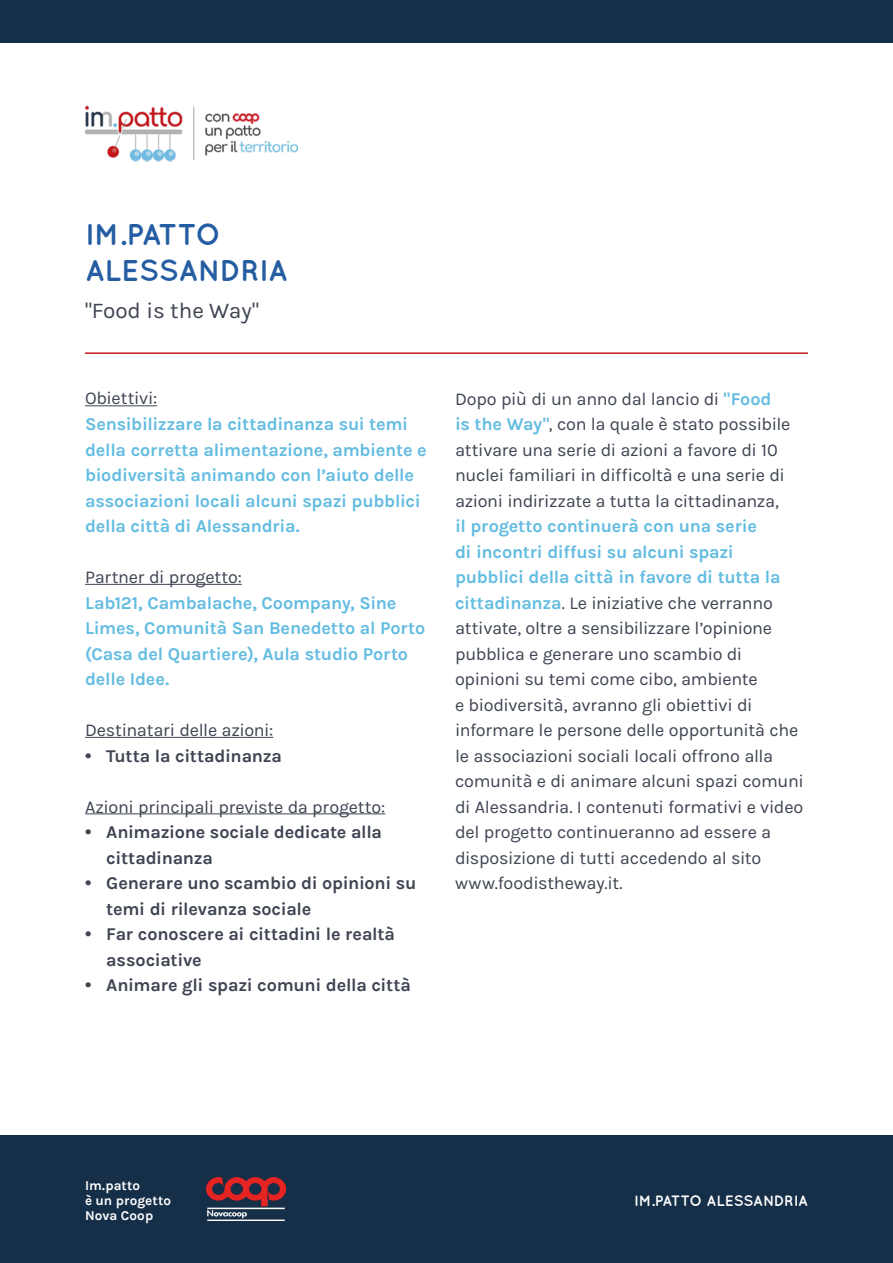
<style>
.page{position:relative;width:893px;height:1263px;background:#fff}
.page>*{position:absolute;margin:0;border:0;box-sizing:border-box;transform-origin:0 0}
.t1{font:700 30px/36px "Quicksand";color:#245da1}
.t2{font:22.5px "Karla";color:#3e4452}
.t3{font:18px/25.5px "Karla";letter-spacing:-.015em;color:#3e4452}
.t4{font:700 18px/25.5px "Karla";letter-spacing:-.01em;color:#63bce1}
.t5{font:700 18px/25.5px "Karla";letter-spacing:-.015em;color:#3e4452}
.t6{font:700 15px "Quicksand";color:#fff}
.t7{font:700 13.5px/15px "Karla";letter-spacing:.005em;color:#fff}
.s1{font-family:"Arial"}
.s2{font-weight:700;color:#63bce1}
</style>
<div class="page">
<div style="left:0;top:1135px;width:893px;height:128px;background:#162f48"></div>
<img style="left:85px;top:105px;width:213px;height:57px">
<img style="left:207px;top:1177px;width:79px;height:43px">
<div style="left:0;top:0;width:893px;height:43px;background:#162f48"></div>
<hr style="left:85px;top:405px;width:72px;height:1px;background:#3e4452">
<hr style="left:85px;top:584px;width:157px;height:1px;background:#3e4452">
<hr style="left:85px;top:737px;width:188px;height:1px;background:#3e4452">
<hr style="left:85px;top:813px;width:300px;height:1px;background:#3e4452">
<hr style="left:85px;top:352px;width:723px;height:2px;background:#c3171c">
<h1 class="t1" style="left:85px;top:215px;width:204px">IM.PATTO<br>ALESSANDRIA</h1>
<p class="t2" style="left:85px;top:299px;width:176px">"Food is the Way"</p>
<p class="t3" style="left:85px;top:386px;width:74px">Obiettivi:</p>
<p class="t4" style="left:85px;top:411px;width:343px">Sensibilizzare la cittadinanza sui temi della corretta alimentazione, ambiente e biodiversità animando con l’aiuto delle associazioni locali alcuni spazi pubblici della città di Alessandria.</p>
<p class="t3" style="left:85px;top:565px;width:158px">Partner di progetto:</p>
<p class="t4" style="left:85px;top:590px;width:342px">Lab121, Cambalache, Coompany, Sine<br>Limes, Comunità San Benedetto al Porto (Casa del Quartiere), Aula studio Porto delle Idee.</p>
<p class="t3" style="left:85px;top:718px;width:190px">Destinatari delle azioni:</p>
<p class="t5" style="left:85px;top:743px;width:199px"><span class="s1">•</span> Tutta la cittadinanza</p>
<p class="t3" style="left:85px;top:794px;width:302px">Azioni principali previste da progetto:</p>
<p class="t5" style="left:106px;top:819px;width:277px;text-indent:-21px"><span class="s1">•</span> Animazione sociale dedicate alla cittadinanza</p>
<p class="t5" style="left:106px;top:870px;width:312px;text-indent:-21px"><span class="s1">•</span> Generare uno scambio di opinioni su temi di rilevanza sociale</p>
<p class="t5" style="left:106px;top:921px;width:290px;text-indent:-21px"><span class="s1">•</span> Far conoscere ai cittadini le realtà associative</p>
<p class="t5" style="left:85px;top:972px;width:327px"><span class="s1">•</span> Animare gli spazi comuni della città</p>
<p class="t3" style="left:455px;top:386px;width:337px">Dopo più di un anno dal lancio di <span class="s2">"Food is the Way"</span>, con la quale è stato possibile attivare una serie di azioni a favore di 10 nuclei familiari in difficoltà e una serie di azioni indirizzate a tutta la cittadinanza,</p>
<p class="t3" style="left:455px;top:514px;width:350px"><span class="s2">il progetto continuerà con una serie<br>di incontri diffusi su alcuni spazi pubblici della città in favore di tutta la cittadinanza</span>. Le iniziative che verranno attivate, oltre a sensibilizzare l’opinione pubblica e generare uno scambio di opinioni su temi come cibo, ambiente<br>e biodiversità, avranno gli obiettivi di informare le persone delle opportunità che le associazioni sociali locali offrono alla comunità e di animare alcuni spazi comuni di Alessandria. I contenuti formativi e video del progetto continueranno ad essere a disposizione di tutti accedendo al sito www.foodistheway.it.</p>
<p class="t7" style="left:85px;top:1178px;width:88px">Im.patto<br>è un progetto<br>Nova Coop</p>
<p class="t6" style="left:634px;top:1192px;width:175px">IM.PATTO ALESSANDRIA</p>
</div>
